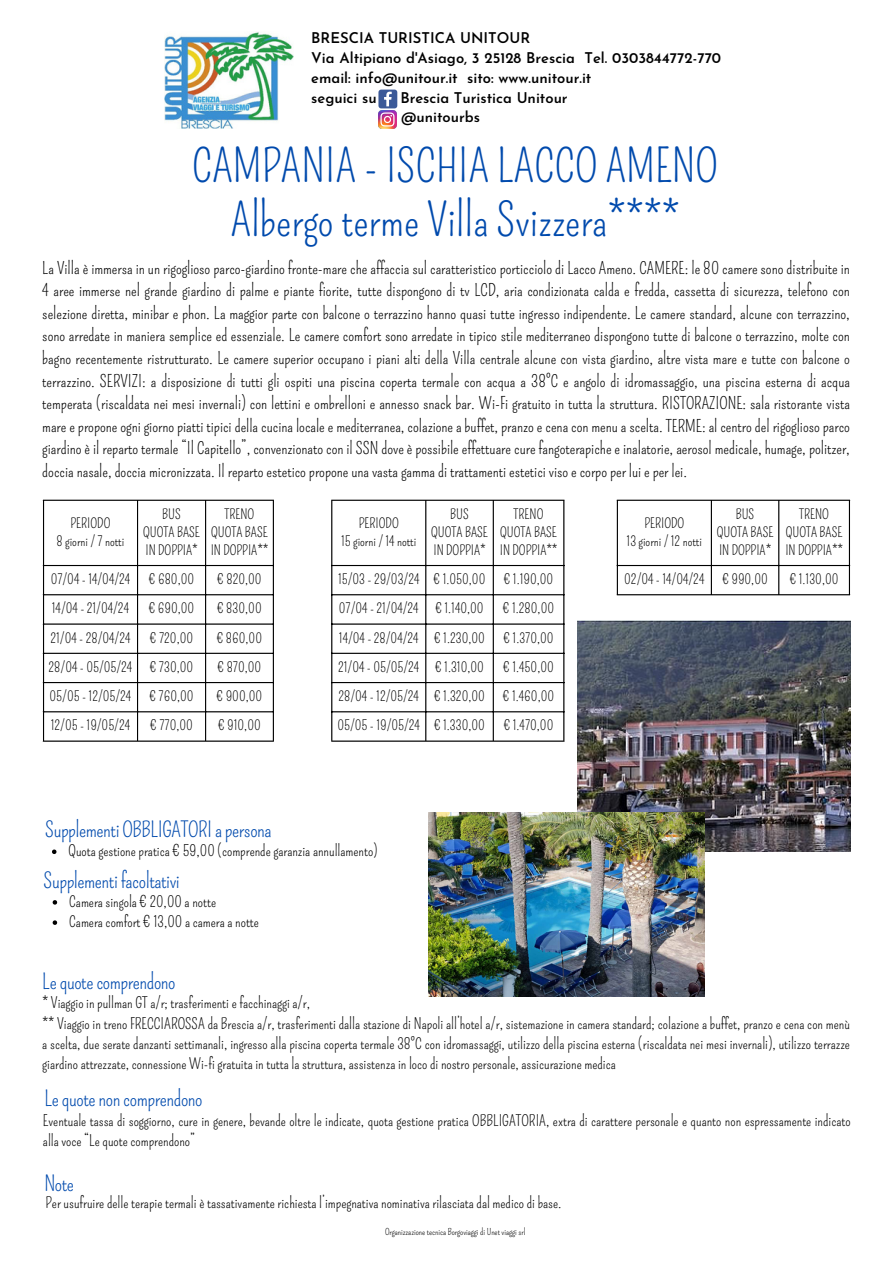
<style>
.page{position:relative;width:894px;height:1264px;background:#fff}
.page>*{position:absolute;margin:0;border:0;box-sizing:border-box;transform-origin:0 0}
.t1{font:45px "Pompiere";color:#004aad}
.t2{font:21px "Pompiere";letter-spacing:-.02em;color:#004aad}
.t3{font:16.5px/22.5px "Pompiere";color:#000;text-align:justify}
.t4{font:15px/20.2px "Pompiere";color:#000;text-align:justify}
.t5{font:600 14.7px "Josefin Sans";color:#000}
.t6{font:13.5px/18px "Pompiere";color:#000}
.t7{font:9px "Pompiere";color:#000}
</style>
<div class="page">
<img style="left:164px;top:32px;width:129px;height:96px">
<svg style="left:378px;top:90px;width:19px;height:18px"></svg>
<img style="left:379px;top:111px;width:17px;height:17px">
<hr style="left:43px;top:501px;width:1px;height:239px;background:#000">
<hr style="left:137px;top:501px;width:1px;height:239px;background:#000">
<hr style="left:205px;top:501px;width:1px;height:239px;background:#000">
<hr style="left:273px;top:501px;width:1px;height:239px;background:#000">
<hr style="left:43px;top:499px;width:231px;height:2px;background:#000">
<hr style="left:43px;top:565px;width:231px;height:1px;background:#000">
<hr style="left:43px;top:594px;width:231px;height:1px;background:#000">
<hr style="left:43px;top:623px;width:231px;height:1px;background:#000">
<hr style="left:43px;top:652px;width:231px;height:2px;background:#000">
<hr style="left:43px;top:682px;width:231px;height:1px;background:#000">
<hr style="left:43px;top:711px;width:231px;height:1px;background:#000">
<hr style="left:43px;top:740px;width:231px;height:1px;background:#000">
<hr style="left:331px;top:501px;width:1px;height:239px;background:#000">
<hr style="left:425px;top:501px;width:1px;height:239px;background:#000">
<hr style="left:492px;top:501px;width:1px;height:239px;background:#000">
<hr style="left:563px;top:501px;width:1px;height:239px;background:#000">
<hr style="left:331px;top:499px;width:233px;height:2px;background:#000">
<hr style="left:331px;top:565px;width:233px;height:1px;background:#000">
<hr style="left:331px;top:594px;width:233px;height:1px;background:#000">
<hr style="left:331px;top:623px;width:233px;height:1px;background:#000">
<hr style="left:331px;top:652px;width:233px;height:2px;background:#000">
<hr style="left:331px;top:682px;width:233px;height:1px;background:#000">
<hr style="left:331px;top:711px;width:233px;height:1px;background:#000">
<hr style="left:331px;top:740px;width:233px;height:1px;background:#000">
<hr style="left:616px;top:501px;width:1px;height:93px;background:#000">
<hr style="left:710px;top:501px;width:1px;height:93px;background:#000">
<hr style="left:778px;top:501px;width:1px;height:93px;background:#000">
<hr style="left:848px;top:501px;width:1px;height:93px;background:#000">
<hr style="left:616px;top:499px;width:233px;height:2px;background:#000">
<hr style="left:616px;top:565px;width:233px;height:1px;background:#000">
<hr style="left:616px;top:594px;width:233px;height:1px;background:#000">
<svg style="left:52px;top:849px;width:4px;height:5px"></svg>
<svg style="left:53px;top:900px;width:4px;height:4px"></svg>
<svg style="left:53px;top:920px;width:4px;height:4px"></svg>
<img style="left:577px;top:621px;width:273px;height:230px">
<img style="left:428px;top:812px;width:276px;height:184px">
<p class="t5" style="left:311px;top:32px;width:220px">BRESCIA TURISTICA UNITOUR</p>
<p class="t5" style="left:311px;top:52px;width:411px">Via Altipiano d'Asiago, 3 25128 Brescia Tel. 0303844772-770</p>
<p class="t5" style="left:311px;top:72px;width:282px">email: info@unitour.it sito: www.unitour.it</p>
<p class="t5" style="left:311px;top:91px;width:67px">seguici su</p>
<p class="t5" style="left:400px;top:91px;width:169px">Brescia Turistica Unitour</p>
<p class="t5" style="left:401px;top:111px;width:80px">@unitourbs</p>
<p class="t1" style="left:192px;top:140px;width:527px">CAMPANIA - ISCHIA LACCO AMENO</p>
<p class="t1" style="left:230px;top:194px;width:450px">Albergo terme Villa Svizzera****</p>
<p class="t3" style="left:42px;top:257px;width:809px">La Villa è immersa in un rigoglioso parco-giardino fronte-mare che affaccia sul caratteristico porticcio-lo di Lacco Ameno. CAMERE: le 80 camere sono distribuite in 4 aree im-merse nel grande giardino di palme e piante fiorite, tutte dispongono di tv LCD, aria condizionata calda e fredda, cassetta di sicurezza, telefono con selezione di-retta, minibar e phon. La maggior parte con balcone o terrazzino hanno quasi tutte ingresso indipendente. Le camere standard, alcune con terrazzino, sono arredate in maniera semplice ed essenziale. Le camere comfort sono arredate in tipico stile mediterraneo dispongono tutte di balcone o terrazzino, molte con bagno recen-temente ristrutturato. Le camere superior occupano i piani alti della Villa centrale alcune con vista giardino, altre vista mare e tutte con balcone o terrazzino. SERVIZI: a disposizione di tutti gli ospiti una piscina coperta termale con acqua a 38°C e angolo di idro-massaggio, una piscina esterna di acqua temperata (riscaldata nei mesi invernali) con lettini e ombrelloni e annesso snack bar. Wi-Fi gratuito in tutta la struttura. RISTORAZIONE: sala ristorante vista mare e pro-pone ogni giorno piatti tipici della cucina locale e mediterranea, colazione a buffet, pranzo e cena con menu a scelta. TERME: al centro del rigoglioso parco giardino è il reparto termale “Il Capitello”, convenzionato con il SSN dove è possibile effettuare cure fangoterapi-che e inalatorie, aerosol medicale, humage, politzer, doccia nasale, doccia micronizzata. Il reparto esteti-co propone una vasta gamma di trattamenti estetici viso e corpo per lui e per lei.</p>
<p class="t6" style="left:70px;top:514px;width:41px">PERIODO</p>
<p class="t6" style="left:57px;top:532px;width:69px">8 giorni / 7 notti</p>
<p class="t6" style="left:162px;top:505px;width:20px">BUS</p>
<p class="t6" style="left:143px;top:523px;width:58px">QUOTA BASE<br>IN DOPPIA*</p>
<p class="t6" style="left:224px;top:505px;width:31px">TRENO</p>
<p class="t6" style="left:211px;top:523px;width:59px">QUOTA BASE<br>IN DOPPIA**</p>
<p class="t6" style="left:51px;top:570px;width:81px">07/04 - 14/04/24</p>
<p class="t6" style="left:149px;top:570px;width:47px">€ 680,00</p>
<p class="t6" style="left:217px;top:570px;width:46px">€ 820,00</p>
<p class="t6" style="left:52px;top:600px;width:79px">14/04 - 21/04/24</p>
<p class="t6" style="left:149px;top:600px;width:47px">€ 690,00</p>
<p class="t6" style="left:217px;top:600px;width:46px">€ 830,00</p>
<p class="t6" style="left:50px;top:629px;width:81px">21/04 - 28/04/24</p>
<p class="t6" style="left:150px;top:629px;width:45px">€ 720,00</p>
<p class="t6" style="left:217px;top:629px;width:47px">€ 860,00</p>
<p class="t6" style="left:49px;top:658px;width:85px">28/04 - 05/05/24</p>
<p class="t6" style="left:150px;top:658px;width:45px">€ 730,00</p>
<p class="t6" style="left:217px;top:658px;width:45px">€ 870,00</p>
<p class="t6" style="left:50px;top:687px;width:83px">05/05 - 12/05/24</p>
<p class="t6" style="left:149px;top:687px;width:46px">€ 760,00</p>
<p class="t6" style="left:216px;top:687px;width:47px">€ 900,00</p>
<p class="t6" style="left:51px;top:717px;width:81px">12/05 - 19/05/24</p>
<p class="t6" style="left:150px;top:717px;width:44px">€ 770,00</p>
<p class="t6" style="left:218px;top:717px;width:44px">€ 910,00</p>
<p class="t6" style="left:359px;top:514px;width:41px">PERIODO</p>
<p class="t6" style="left:341px;top:532px;width:77px">15 giorni / 14 notti</p>
<p class="t6" style="left:450px;top:505px;width:20px">BUS</p>
<p class="t6" style="left:431px;top:523px;width:58px">QUOTA BASE<br>IN DOPPIA*</p>
<p class="t6" style="left:513px;top:505px;width:31px">TRENO</p>
<p class="t6" style="left:499px;top:523px;width:59px">QUOTA BASE<br>IN DOPPIA**</p>
<p class="t6" style="left:338px;top:570px;width:83px">15/03 - 29/03/24</p>
<p class="t6" style="left:433px;top:570px;width:53px">€ 1.050,00</p>
<p class="t6" style="left:503px;top:570px;width:51px">€ 1.190,00</p>
<p class="t6" style="left:339px;top:600px;width:81px">07/04 - 21/04/24</p>
<p class="t6" style="left:435px;top:600px;width:50px">€ 1.140,00</p>
<p class="t6" style="left:503px;top:600px;width:53px">€ 1.280,00</p>
<p class="t6" style="left:339px;top:629px;width:81px">14/04 - 28/04/24</p>
<p class="t6" style="left:434px;top:629px;width:52px">€ 1.230,00</p>
<p class="t6" style="left:503px;top:629px;width:52px">€ 1.370,00</p>
<p class="t6" style="left:338px;top:658px;width:83px">21/04 - 05/05/24</p>
<p class="t6" style="left:435px;top:658px;width:50px">€ 1.310,00</p>
<p class="t6" style="left:503px;top:658px;width:52px">€ 1.450,00</p>
<p class="t6" style="left:338px;top:687px;width:82px">28/04 - 12/05/24</p>
<p class="t6" style="left:434px;top:687px;width:52px">€ 1.320,00</p>
<p class="t6" style="left:502px;top:687px;width:53px">€ 1.460,00</p>
<p class="t6" style="left:337px;top:717px;width:84px">05/05 - 19/05/24</p>
<p class="t6" style="left:434px;top:717px;width:52px">€ 1.330,00</p>
<p class="t6" style="left:503px;top:717px;width:51px">€ 1.470,00</p>
<p class="t2" style="left:45px;top:817px;width:228px">Supplementi OBBLIGATORI a persona</p>
<p class="t4" style="left:68px;top:841px;width:310px">Quota gestione pratica € 59,00 (comprende garanzia annullamento)</p>
<p class="t2" style="left:44px;top:867px;width:138px">Supplementi facoltativi</p>
<p class="t4" style="left:69px;top:891px;width:148px">Camera singola € 20,00 a notte</p>
<p class="t4" style="left:69px;top:912px;width:191px">Camera comfort € 13,00 a camera a notte</p>
<p class="t6" style="left:644px;top:514px;width:41px">PERIODO</p>
<p class="t6" style="left:626px;top:532px;width:77px">13 giorni / 12 notti</p>
<p class="t6" style="left:735px;top:505px;width:20px">BUS</p>
<p class="t6" style="left:716px;top:523px;width:58px">QUOTA BASE<br>IN DOPPIA*</p>
<p class="t6" style="left:799px;top:505px;width:31px">TRENO</p>
<p class="t6" style="left:785px;top:523px;width:59px">QUOTA BASE<br>IN DOPPIA**</p>
<p class="t6" style="left:624px;top:570px;width:82px">02/04 - 14/04/24</p>
<p class="t6" style="left:722px;top:570px;width:47px">€ 990,00</p>
<p class="t6" style="left:789px;top:570px;width:50px">€ 1.130,00</p>
<p class="t2" style="left:42px;top:969px;width:135px">Le quote comprendono</p>
<p class="t4" style="left:42px;top:993px;width:269px">* Viaggio in pullman GT a/r; trasferimenti e facchinaggi a/r,</p>
<p class="t4" style="left:42px;top:1013px;width:809px">** Viaggio in treno FRECCIAROSSA da Brescia a/r, trasferimenti dalla stazione di Na-poli all’hotel a/r, sistemazione in camera standard; colazione a buffet, pranzo e cena con menù a scelta, due serate danzanti settimanali, ingresso alla piscina coperta termale 38°C con idromassaggi, utilizzo della piscina esterna (riscaldata nei mesi invernali), utilizzo terrazze giardino attrezzate, connessione Wi-fi gratuita in tutta la struttura, assistenza in loco di nostro personale, assicurazione medica</p>
<p class="t2" style="left:44px;top:1086px;width:159px">Le quote non comprendono</p>
<p class="t4" style="left:43px;top:1110px;width:809px">Eventuale tassa di soggiorno, cure in genere, bevande oltre le indicate, quota gestione pratica OBBLIGATORIA, extra di carattere personale e quanto non espressamente indi-cato alla voce “Le quote comprendono”</p>
<p class="t2" style="left:44px;top:1171px;width:31px">Note</p>
<p class="t4" style="left:46px;top:1193px;width:517px">Per usufruire delle terapie termali è tassativamente richiesta l’impegnativa nominativa rilasciata dal medico di base.</p>
<p class="t7" style="left:385px;top:1226px;width:142px">Organizzazione tecnica Borgoviaggi di Unet viaggi srl</p>
</div>
